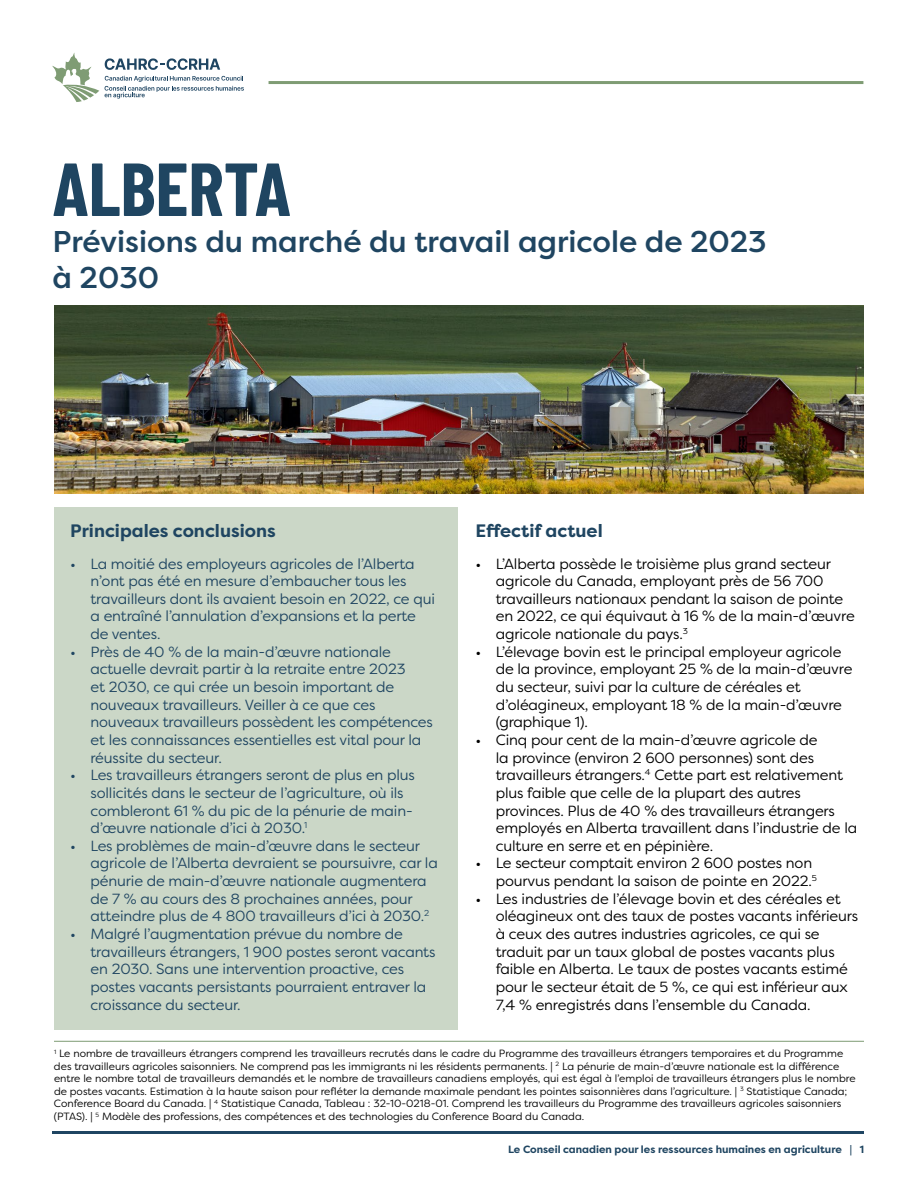
<style>
.page{position:relative;width:918px;height:1188px;background:#fff}
.page>*{position:absolute;margin:0;border:0;box-sizing:border-box;transform-origin:0 0}
.t1{font:700 75px "Barlow Condensed";color:#1f4561}
.t2{font:500 30px/36px "Filson Pro";color:#1f4561}
.t3{font:700 18px "Filson Pro";color:#1f4561}
.t4{font:14.7px/17.7px "Filson Pro";letter-spacing:-.01em;color:#000}
.t5{font:14.7px/17.7px "Filson Pro";letter-spacing:-.01em;color:#1f4561}
.t6{font:10.5px/12.6px "Filson Pro";color:#000}
.t7{font:700 10.5px "Filson Pro";color:#1f4561}
</style>
<div class="page">
<svg style="left:105px;top:76px;width:139px;height:23px"></svg>
<svg style="left:105px;top:58px;width:115px;height:12px"></svg>
<svg style="left:52px;top:53px;width:47px;height:49px"></svg>
<hr style="left:269px;top:81px;width:594px;height:3px;background:#7f9c74">
<hr style="left:52px;top:1131px;width:811px;height:3px;background:#1f4562">
<div style="left:54px;top:507px;width:404px;height:523px;background:#cbd7c7"></div>
<img style="left:54px;top:305px;width:810px;height:188px">
<hr style="left:54px;top:1041px;width:810px;height:1px;background:#7d9b73">
<h1 class="t1" style="left:52px;top:136px;width:240px">ALBERTA</h1>
<h2 class="t2" style="left:52px;top:223px;width:716px">Prévisions du marché du travail agricole de 2023 à 2030</h2>
<p class="t3" style="left:476px;top:520px;width:129px">Effectif actuel</p>
<p class="t4" style="left:496px;top:554px;width:361px;text-indent:-20px">• L’Alberta possède le troisième plus grand secteur agricole du Canada, employant près de 56 700 travailleurs nationaux pendant la saison de pointe en 2022, ce qui équivaut à 16 % de la main-d’œuvre agricole nationale du pays.<sup>3</sup></p>
<p class="t4" style="left:496px;top:642px;width:358px;text-indent:-20px">• L’élevage bovin est le principal employeur agricole de la province, employant 25 % de la main-d’œuvre du secteur, suivi par la culture de céréales et d’oléagineux, employant 18 % de la main-d’œuvre (graphique 1).</p>
<p class="t4" style="left:496px;top:731px;width:363px;text-indent:-20px">• Cinq pour cent de la main-d’œuvre agricole de<br>la province (environ 2 600 personnes) sont des travailleurs étrangers.<sup>4</sup> Cette part est relativement plus faible que celle de la plupart des autres provinces. Plus de 40 % des travailleurs étrangers employés en Alberta travaillent dans l’industrie de la culture en serre et en pépinière.</p>
<p class="t4" style="left:496px;top:854px;width:323px;text-indent:-20px">• Le secteur comptait environ 2 600 postes non pourvus pendant la saison de pointe en 2022.<sup>5</sup></p>
<p class="t4" style="left:496px;top:889px;width:364px;text-indent:-20px">• Les industries de l’élevage bovin et des céréales et oléagineux ont des taux de postes vacants inférieurs à ceux des autres industries agricoles, ce qui se traduit par un taux global de postes vacants plus faible en Alberta. Le taux de postes vacants estimé pour le secteur était de 5 %, ce qui est inférieur aux 7,4 % enregistrés dans l’ensemble du Canada.</p>
<p class="t6" style="left:54px;top:1047px;width:803px"><sup>1</sup> Le nombre de travailleurs étrangers comprend les travailleurs recrutés dans le cadre du Programme des travailleurs étrangers temporaires et du Programme des travailleurs agricoles saisonniers. Ne comprend pas les immigrants ni les résidents permanents. | <sup>2</sup> La pénurie de main-d’œuvre nationale est la différence entre le nombre total de travailleurs demandés et le nombre de travailleurs canadiens employés, qui est égal à l’emploi de travailleurs étrangers plus le nombre de postes vacants. Estimation à la haute saison pour refléter la demande maximale pendant les pointes saisonnières dans l’agriculture. | <sup>3</sup> Statistique Canada; Conference Board du Canada. | <sup>4</sup> Statistique Canada, Tableau : 32-10-0218-01. Comprend les travailleurs du Programme des travailleurs agricoles saisonniers (PTAS). | <sup>5</sup> Modèle des professions, des compétences et des technologies du Conference Board du Canada.</p>
<p class="t3" style="left:70px;top:520px;width:207px">Principales conclusions</p>
<p class="t5" style="left:91px;top:554px;width:346px;text-indent:-20px">• La moitié des employeurs agricoles de l’Alberta n’ont pas été en mesure d’embaucher tous les travailleurs dont ils avaient besoin en 2022, ce qui a entraîné l’annulation d’expansions et la perte de ventes.</p>
<p class="t5" style="left:91px;top:642px;width:344px;text-indent:-20px">• Près de 40 % de la main-d’œuvre nationale actuelle devrait partir à la retraite entre 2023<br>et 2030, ce qui crée un besoin important de nouveaux travailleurs. Veiller à ce que ces nouveaux travailleurs possèdent les compétences et les connaissances essentielles est vital pour la réussite du secteur.</p>
<p class="t5" style="left:91px;top:766px;width:326px;text-indent:-20px">• Les travailleurs étrangers seront de plus en plus sollicités dans le secteur de l’agriculture, où ils combleront 61 % du pic de la pénurie de main&shy;d’œuvre nationale d’ici à 2030.<sup>1</sup></p>
<p class="t5" style="left:91px;top:836px;width:349px;text-indent:-20px">• Les problèmes de main-d’œuvre dans le secteur agricole de l’Alberta devraient se poursuivre, car la pénurie de main-d’œuvre nationale augmentera de 7 % au cours des 8 prochaines années, pour atteindre plus de 4 800 travailleurs d’ici à 2030.<sup>2</sup></p>
<p class="t5" style="left:91px;top:925px;width:346px;text-indent:-20px">• Malgré l’augmentation prévue du nombre de travailleurs étrangers, 1 900 postes seront vacants en 2030. Sans une intervention proactive, ces postes vacants persistants pourraient entraver la croissance du secteur.</p>
<p class="t7" style="left:508px;top:1142px;width:357px">Le Conseil canadien pour les ressources humaines en agriculture | 1</p>
</div>
